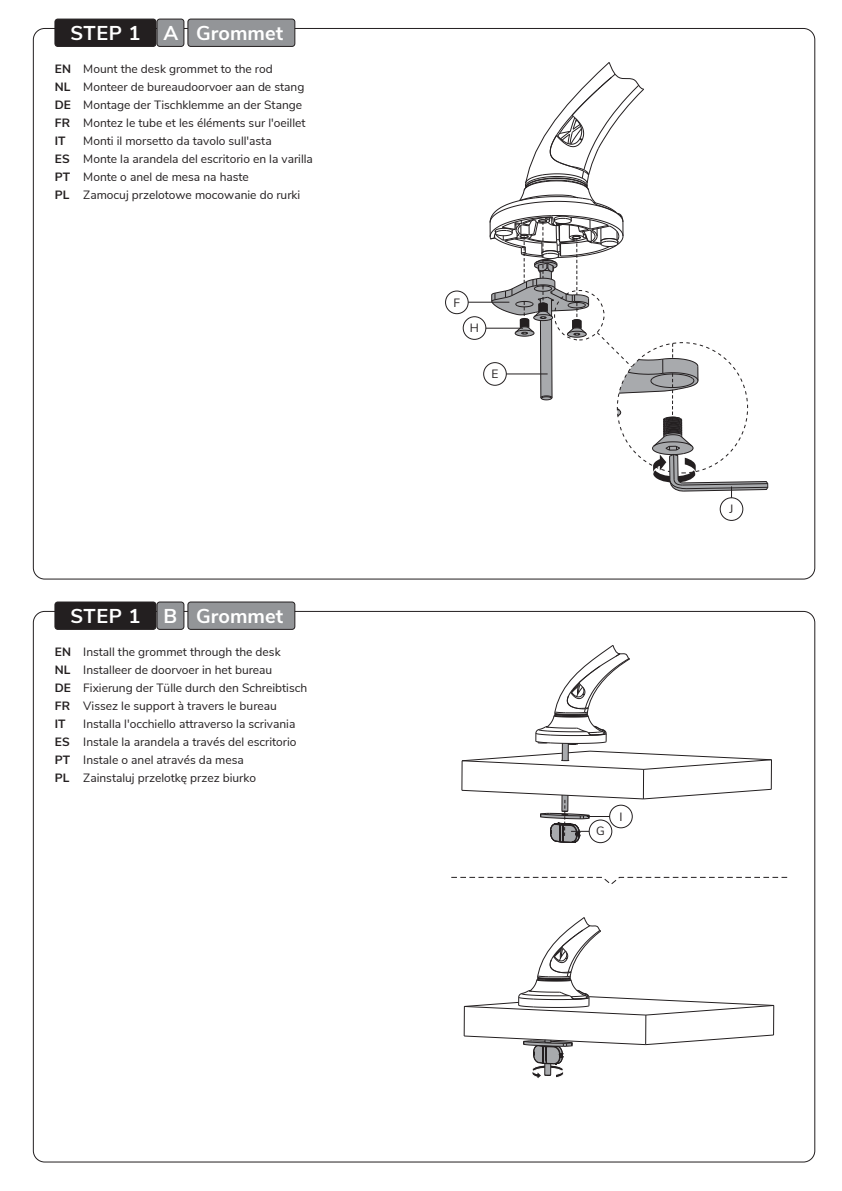
<style>
.page{position:relative;width:842px;height:1191px;background:#fff}
.page>*{position:absolute;margin:0;border:0;box-sizing:border-box;transform-origin:0 0}
.t1{font:700 20px "Nunito Sans";color:#fff}
.t2{font:12px/18px "Nunito Sans";color:#231f20}
.t3{font:700 12px/18px "Nunito Sans";color:#231f20}
</style>
<div class="page">
<svg style="left:451px;top:877px;width:337px;height:7px"></svg>
<div style="left:55px;top:19px;width:101px;height:27px;background:#231f20;border-radius:3px"></div>
<div style="left:54px;top:19px;width:102px;height:28px;border:1px solid #231f20;border-radius:3px"></div>
<div style="left:157px;top:19px;width:27px;height:27px;background:#939598;border-radius:3px"></div>
<div style="left:156px;top:19px;width:28px;height:28px;border:1px solid #231f20;border-radius:3px"></div>
<div style="left:188px;top:19px;width:107px;height:27px;background:#939598;border-radius:3px"></div>
<div style="left:187px;top:19px;width:108px;height:28px;border:1px solid #231f20;border-radius:3px"></div>
<div style="left:55px;top:602px;width:101px;height:27px;background:#231f20;border-radius:3px"></div>
<div style="left:54px;top:601px;width:102px;height:29px;border:1px solid #231f20;border-radius:3px"></div>
<div style="left:157px;top:602px;width:27px;height:27px;background:#939598;border-radius:3px"></div>
<div style="left:156px;top:601px;width:28px;height:29px;border:1px solid #231f20;border-radius:3px"></div>
<div style="left:188px;top:602px;width:107px;height:27px;background:#939598;border-radius:3px"></div>
<div style="left:187px;top:601px;width:108px;height:29px;border:1px solid #231f20;border-radius:3px"></div>
<hr style="left:466px;top:302px;width:43px;height:1px;background:#231f20">
<hr style="left:480px;top:328px;width:43px;height:1px;background:#231f20">
<svg style="left:489px;top:62px;width:279px;height:437px"></svg>
<div style="left:445px;top:291px;width:23px;height:23px;border:1px solid #231f20;border-radius:50%"></div>
<div style="left:463px;top:317px;width:23px;height:22px;background:#fff;border-radius:50%"></div>
<div style="left:463px;top:316px;width:23px;height:24px;border:1px solid #231f20;border-radius:50%"></div>
<div style="left:484px;top:363px;width:22px;height:22px;background:#fff;border-radius:50%"></div>
<div style="left:483px;top:362px;width:24px;height:23px;border:1px solid #231f20;border-radius:50%"></div>
<div style="left:720px;top:497px;width:23px;height:24px;border:1px solid #231f20;border-radius:50%"></div>
<svg style="left:463px;top:917px;width:311px;height:161px"></svg>
<svg style="left:461px;top:645px;width:311px;height:198px"></svg>
<div style="left:589px;top:820px;width:23px;height:22px;background:#fff;border-radius:50%"></div>
<div style="left:589px;top:819px;width:23px;height:24px;border:1px solid #231f20;border-radius:50%"></div>
<h1 class="t1" style="left:70px;top:18px;width:214px">STEP 1 A Grommet</h1>
<p class="t3" style="left:55px;top:59px;width:18px">EN<br>NL<br>DE<br>FR<br>IT<br>ES<br>PT<br>PL</p>
<p class="t2" style="left:83px;top:59px;width:231px">Mount the desk grommet to the rod Monteer de bureaudoorvoer aan de stang Montage der Tischklemme an der Stange Montez le tube et les éléments sur l'oeillet Monti il morsetto da tavolo sull'asta<br>Monte la arandela del escritorio en la varilla Monte o anel de mesa na haste<br>Zamocuj przelotowe mocowanie do rurki</p>
<h1 class="t1" style="left:70px;top:601px;width:214px">STEP 1 B Grommet</h1>
<p class="t3" style="left:55px;top:641px;width:18px">EN<br>NL<br>DE<br>FR<br>IT<br>ES<br>PT<br>PL</p>
<p class="t2" style="left:83px;top:641px;width:226px">Install the grommet through the desk Installeer de doorvoer in het bureau Fixierung der Tülle durch den Schreibtisch Vissez le support à travers le bureau Installa l'occhiello attraverso la scrivania Instale la arandela a través del escritorio Instale o anel através da mesa<br>Zainstaluj przelotkę przez biurko</p>
<p class="t2" style="left:453px;top:292px;width:8px">F</p>
<p class="t2" style="left:470px;top:318px;width:11px">H</p>
<p class="t2" style="left:491px;top:364px;width:8px">E</p>
<p class="t2" style="left:729px;top:499px;width:5px">J</p>
<p class="t2" style="left:596px;top:821px;width:10px">G</p>
<p class="t2" style="left:619px;top:806px;width:5px">I</p>
</div>
